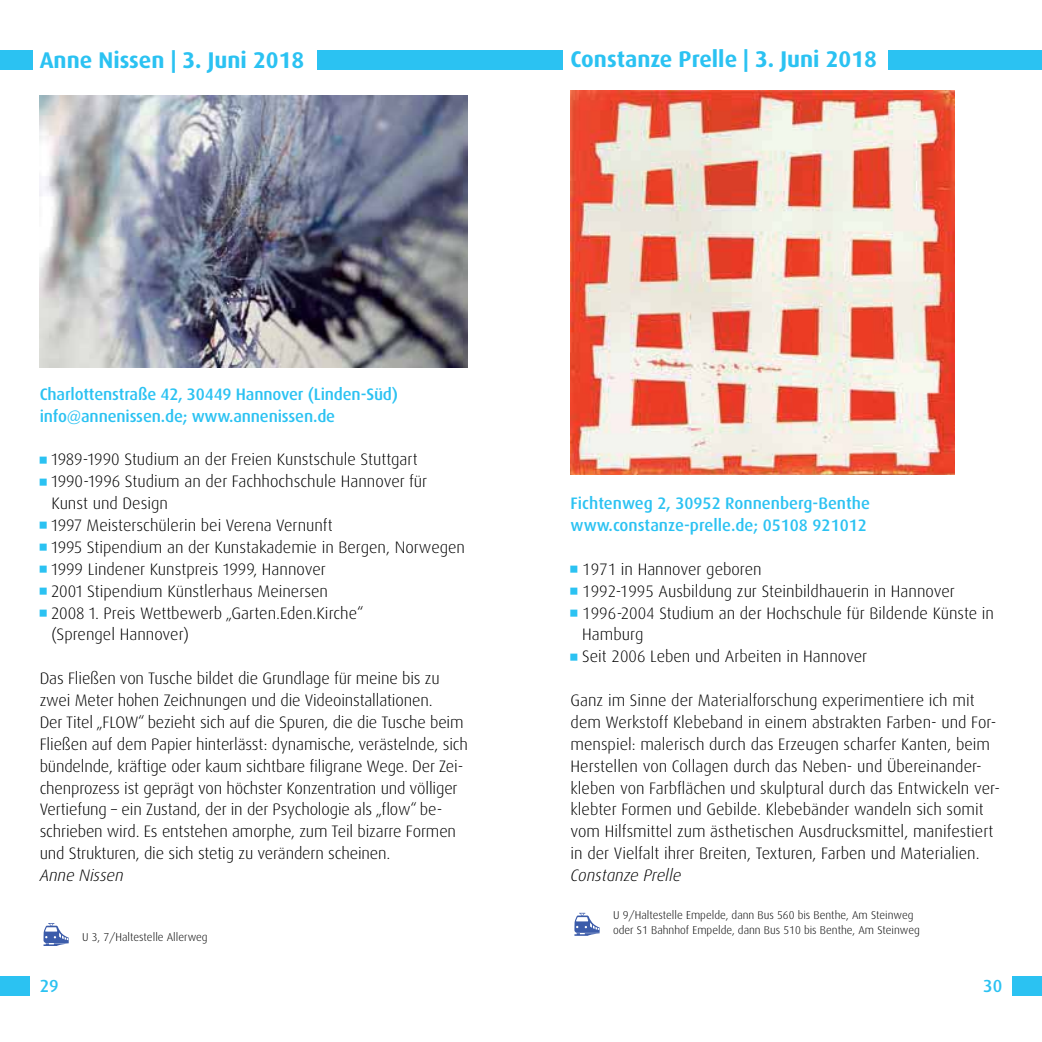
<style>
.page{position:relative;width:1042px;height:1042px;background:#fff}
.page>*{position:absolute;margin:0;border:0;box-sizing:border-box;transform-origin:0 0}
.t1{font:700 22.75px "Dax";color:#2bc2f2}
.t2{font:500 17.5px "Dax";color:#2bc2f2}
.t3{font:300 16.62px/21.9px "Dax Pro";letter-spacing:-.01em;color:#000}
.t4{font:300 16.62px/21.9px "Dax";color:#000}
.t5{font:500 16.62px/21.9px "Dax";letter-spacing:-.01em;color:#2bc2f2}
.t6{font:italic 300 16.62px "Dax";color:#000}
.t7{font:300 11.38px/15.8px "Dax";color:#000}
.t8{font:7px "European Pi One";color:#2bc2f2}
</style>
<div class="page">
<div style="left:0;top:50px;width:32px;height:19px;background:#2bc2f2"></div>
<div style="left:1012px;top:976px;width:30px;height:19px;background:#2bc2f2"></div>
<div style="left:0;top:976px;width:30px;height:19px;background:#2bc2f2"></div>
<div style="left:888px;top:50px;width:154px;height:19px;background:#2bc2f2"></div>
<div style="left:317px;top:50px;width:246px;height:19px;background:#2bc2f2"></div>
<svg style="left:43px;top:923px;width:26px;height:23px"></svg>
<svg style="left:574px;top:913px;width:25px;height:23px"></svg>
<img style="left:40px;top:96px;width:427px;height:271px">
<img style="left:571px;top:91px;width:383px;height:384px">
<h1 class="t1" style="left:40px;top:49px;width:266px">Anne Nissen | 3. Juni 2018</h1>
<h1 class="t1" style="left:570px;top:48px;width:308px">Constanze Prelle | 3. Juni 2018</h1>
<p class="t5" style="left:40px;top:384px;width:360px">Charlottenstraße 42, 30449 Hannover (Linden-Süd) info@annenissen.de; www.annenissen.de</p>
<p class="t8" style="left:40px;top:456px;width:8px">-</p>
<p class="t3" style="left:51px;top:449px;width:368px">1989-1990 Studium an der Freien Kunstschule Stuttgart</p>
<p class="t8" style="left:40px;top:478px;width:8px">-</p>
<p class="t3" style="left:51px;top:471px;width:377px">1990-1996 Studium an der Fachhochschule Hannover für<br>Kunst und Design</p>
<p class="t8" style="left:40px;top:522px;width:8px">-</p>
<p class="t3" style="left:51px;top:515px;width:283px">1997 Meisterschülerin bei Verena Vernunft</p>
<p class="t8" style="left:40px;top:544px;width:8px">-</p>
<p class="t3" style="left:51px;top:537px;width:415px">1995 Stipendium an der Kunstakademie in Bergen, Norwegen</p>
<p class="t8" style="left:40px;top:565px;width:8px">-</p>
<p class="t3" style="left:51px;top:559px;width:276px">1999 Lindener Kunstpreis 1999, Hannover</p>
<p class="t8" style="left:40px;top:587px;width:8px">-</p>
<p class="t3" style="left:51px;top:581px;width:278px">2001 Stipendium Künstlerhaus Meinersen</p>
<p class="t8" style="left:40px;top:609px;width:8px">-</p>
<p class="t3" style="left:51px;top:603px;width:314px">2008 1. Preis Wettbewerb „Garten.Eden.Kirche“ (Sprengel Hannover)</p>
<p class="t3" style="left:40px;top:668px;width:430px">Das Fließen von Tusche bildet die Grundlage für meine bis zu zwei Meter hohen Zeichnungen und die Videoinstallationen.<br>Der Titel „FLOW“ bezieht sich auf die Spuren, die die Tusche beim Fließen auf dem Papier hinterlässt: dynamische, verästelnde, sich bündelnde, kräftige oder kaum sichtbare filigrane Wege. Der Zei&shy;chenprozess ist geprägt von höchster Konzentration und völliger Vertiefung – ein Zustand, der in der Psychologie als „flow“ be&shy;schrieben wird. Es entstehen amorphe, zum Teil bizarre Formen und Strukturen, die sich stetig zu verändern scheinen.</p>
<p class="t6" style="left:40px;top:867px;width:85px">Anne Nissen</p>
<p class="t7" style="left:82px;top:929px;width:127px">U 3, 7/Haltestelle Allerweg</p>
<p class="t5" style="left:570px;top:493px;width:301px">Fichtenweg 2, 30952 Ronnenberg-Benthe www.constanze-prelle.de; 05108 921012</p>
<p class="t8" style="left:570px;top:565px;width:8px">-</p>
<p class="t4" style="left:582px;top:559px;width:181px">1971 in Hannover geboren</p>
<p class="t8" style="left:570px;top:587px;width:8px">-</p>
<p class="t4" style="left:582px;top:581px;width:374px">1992-1995 Ausbildung zur Steinbildhauerin in Hannover</p>
<p class="t8" style="left:570px;top:609px;width:8px">-</p>
<p class="t4" style="left:582px;top:603px;width:413px">1996-2004 Studium an der Hochschule für Bildende Künste in<br>Hamburg</p>
<p class="t8" style="left:570px;top:653px;width:8px">-</p>
<p class="t4" style="left:582px;top:646px;width:286px">Seit 2006 Leben und Arbeiten in Hannover</p>
<p class="t4" style="left:570px;top:690px;width:431px">Ganz im Sinne der Materialforschung experimentiere ich mit dem Werkstoff Klebeband in einem abstrakten Farben- und For&shy;menspiel: malerisch durch das Erzeugen scharfer Kanten, beim Herstellen von Collagen durch das Neben- und Übereinander&shy;kleben von Farbflächen und skulptural durch das Entwickeln ver&shy;klebter Formen und Gebilde. Klebebänder wandeln sich somit vom Hilfsmittel zum ästhetischen Ausdrucksmittel, manifestiert in der Vielfalt ihrer Breiten, Texturen, Farben und Materialien.</p>
<p class="t6" style="left:570px;top:867px;width:112px">Constanze Prelle</p>
<p class="t7" style="left:613px;top:907px;width:308px">U 9/Haltestelle Empelde, dann Bus 560 bis Benthe, Am Steinweg oder S1 Bahnhof Empelde, dann Bus 510 bis Benthe, Am Steinweg</p>
<p class="t2" style="left:40px;top:977px;width:21px">29</p>
<p class="t2" style="left:983px;top:977px;width:21px">30</p>
</div>
